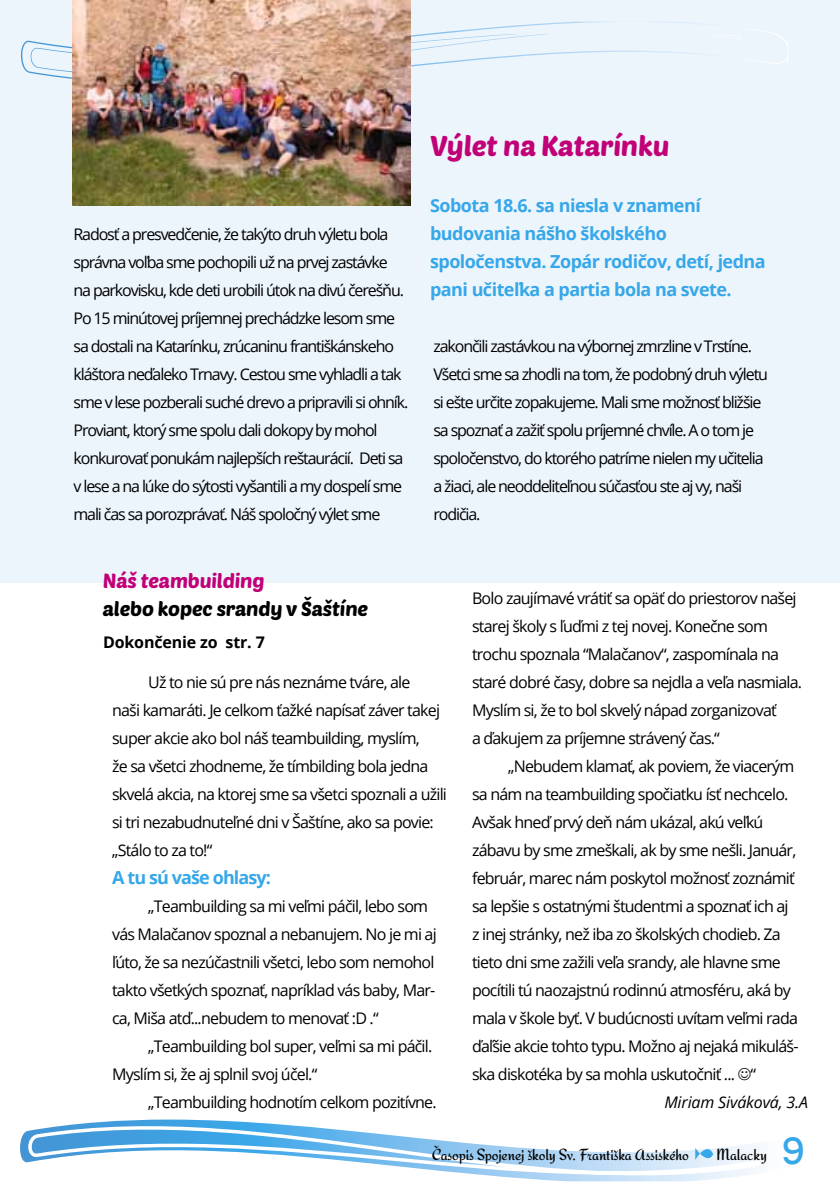
<style>
.page{position:relative;width:840px;height:1191px;background:#fff}
.page>*{position:absolute;margin:0;border:0;box-sizing:border-box;transform-origin:0 0}
.t1{font:700 36px "Gravity";color:#36a7e9}
.t2{font:28px "Poetsen One";letter-spacing:-.01em;color:#c10077}
.t3{font:20px "Poetsen One";letter-spacing:-.01em;color:#000}
.t4{font:20px "Poetsen One";letter-spacing:-.01em;color:#c10077}
.t5{font:700 18px/28px "Open Sans";letter-spacing:-.03em;color:#36a7e9}
.t6{font:700 18px "Open Sans";letter-spacing:-.05em;color:#36a7e9}
.t7{font:16px/28px "Open Sans";letter-spacing:-.05em;color:#000}
.t8{font:16px/28px "Open Sans";letter-spacing:-.07em;color:#000}
.t9{font:16px "Redressed";letter-spacing:-.01em;color:#000}
.t10{font:italic 16px "Open Sans";letter-spacing:-.01em;color:#000}
.t11{font:700 16px "Open Sans";letter-spacing:-.01em;color:#000}
</style>
<div class="page">
<svg style="left:23px;top:1119px;width:731px;height:63px"></svg>
<div style="left:0;top:0;width:839px;height:583px;background:#edf5fc"></div>
<svg style="left:20px;top:22px;width:767px;height:62px"></svg>
<svg style="left:30px;top:34px;width:711px;height:42px"></svg>
<svg style="left:694px;top:1141px;width:18px;height:25px"></svg>
<img style="left:72px;top:0;width:338px;height:206px">
<p class="t8" style="left:73px;top:220px;width:336px">Radosť a presvedčenie, že takýto druh výletu bola správna voľba sme pochopili už na prvej zastávke na parkovisku, kde deti urobili útok na divú čerešňu.<br>Po 15 minútovej príjemnej prechádzke lesom sme sa dostali na Katarínku, zrúcaninu františkánskeho kláštora neďaleko Trnavy. Cestou sme vyhladli a tak sme v lese pozberali suché drevo a pripravili si ohník.<br>Proviant, ktorý sme spolu dali dokopy by mohol konkurovať ponukám najlepších reštaurácií. Deti sa v lese a na lúke do sýtosti vyšantili a my dospelí sme mali čas sa porozprávať. Náš spoločný výlet sme</p>
<h2 class="t2" style="left:430px;top:128px;width:241px">Výlet na Katarínku</h2>
<p class="t5" style="left:430px;top:191px;width:337px">Sobota 18.6. sa niesla v znamení budovania nášho školského spoločenstva. Zopár rodičov, detí, jedna pani učiteľka a partia bola na svete.</p>
<p class="t8" style="left:433px;top:332px;width:336px">zakončili zastávkou na výbornej zmrzline v Trstíne.<br>Všetci sme sa zhodli na tom, že podobný druh výletu si ešte určite zopakujeme. Mali sme možnosť bližšie sa spoznať a zažiť spolu príjemné chvíle. A o tom je spoločenstvo, do ktorého patríme nielen my učitelia a žiaci, ale neoddeliteľnou súčasťou ste aj vy, naši rodičia.</p>
<p class="t4" style="left:103px;top:568px;width:163px">Náš teambuilding</p>
<p class="t3" style="left:103px;top:596px;width:266px">alebo kopec srandy v Šaštíne</p>
<p class="t11" style="left:103px;top:631px;width:163px">Dokončenie zo str. 7</p>
<p class="t7" style="left:112px;top:668px;width:336px;text-indent:36px">Už to nie sú pre nás neznáme tváre, ale<br>naši kamaráti. Je celkom ťažké napísať záver takej super akcie ako bol náš teambuilding, myslím,<br>že sa všetci zhodneme, že tímbilding bola jedna skvelá akcia, na ktorej sme sa všetci spoznali a užili si tri nezabudnuteľné dni v Šaštíne, ako sa povie: „Stálo to za to!“</p>
<p class="t6" style="left:112px;top:865px;width:160px">A tu sú vaše ohlasy:</p>
<p class="t7" style="left:112px;top:892px;width:326px;text-indent:36px">„Teambuilding sa mi veľmi páčil, lebo som vás Malačanov spoznal a nebanujem. No je mi aj ľúto, že sa nezúčastnili všetci, lebo som nemohol takto všetkých spoznať, napríklad vás baby, Mar&shy;ca, Miša atď...nebudem to menovať :D .“</p>
<p class="t7" style="left:112px;top:1032px;width:321px;text-indent:36px">„Teambuilding bol super, veľmi sa mi páčil.<br>Myslím si, že aj splnil svoj účel.“</p>
<p class="t7" style="left:148px;top:1088px;width:290px">„Teambuilding hodnotím celkom pozitívne.</p>
<p class="t7" style="left:472px;top:584px;width:331px">Bolo zaujímavé vrátiť sa opäť do priestorov našej starej školy s ľuďmi z tej novej. Konečne som trochu spoznala “Malačanov“, zaspomínala na staré dobré časy, dobre sa nejdla a veľa nasmiala.<br>Myslím si, že to bol skvelý nápad zorganizovať<br>a ďakujem za príjemne strávený čas.“</p>
<p class="t7" style="left:472px;top:752px;width:328px;text-indent:36px">„Nebudem klamať, ak poviem, že viacerým sa nám na teambuilding spočiatku ísť nechcelo.<br>Avšak hneď prvý deň nám ukázal, akú veľkú zábavu by sme zmeškali, ak by sme nešli. Január, február, marec nám poskytol možnosť zoznámiť sa lepšie s ostatnými študentmi a spoznať ich aj z inej stránky, než iba zo školských chodieb. Za tieto dni sme zažili veľa srandy, ale hlavne sme pocítili tú naozajstnú rodinnú atmosféru, aká by mala v škole byť. V budúcnosti uvítam veľmi rada ďaľšie akcie tohto typu. Možno aj nejaká mikuláš&shy;ska diskotéka by sa mohla uskutočniť ... “</p>
<p class="t10" style="left:664px;top:1091px;width:145px">Miriam Siváková, 3.A</p>
<p class="t9" style="left:431px;top:1141px;width:258px">Časopis Spojenej školy Sv. Františka Assiského</p>
<p class="t9" style="left:715px;top:1141px;width:52px">Malacky</p>
<h1 class="t1" style="left:780px;top:1129px;width:25px">9</h1>
</div>
